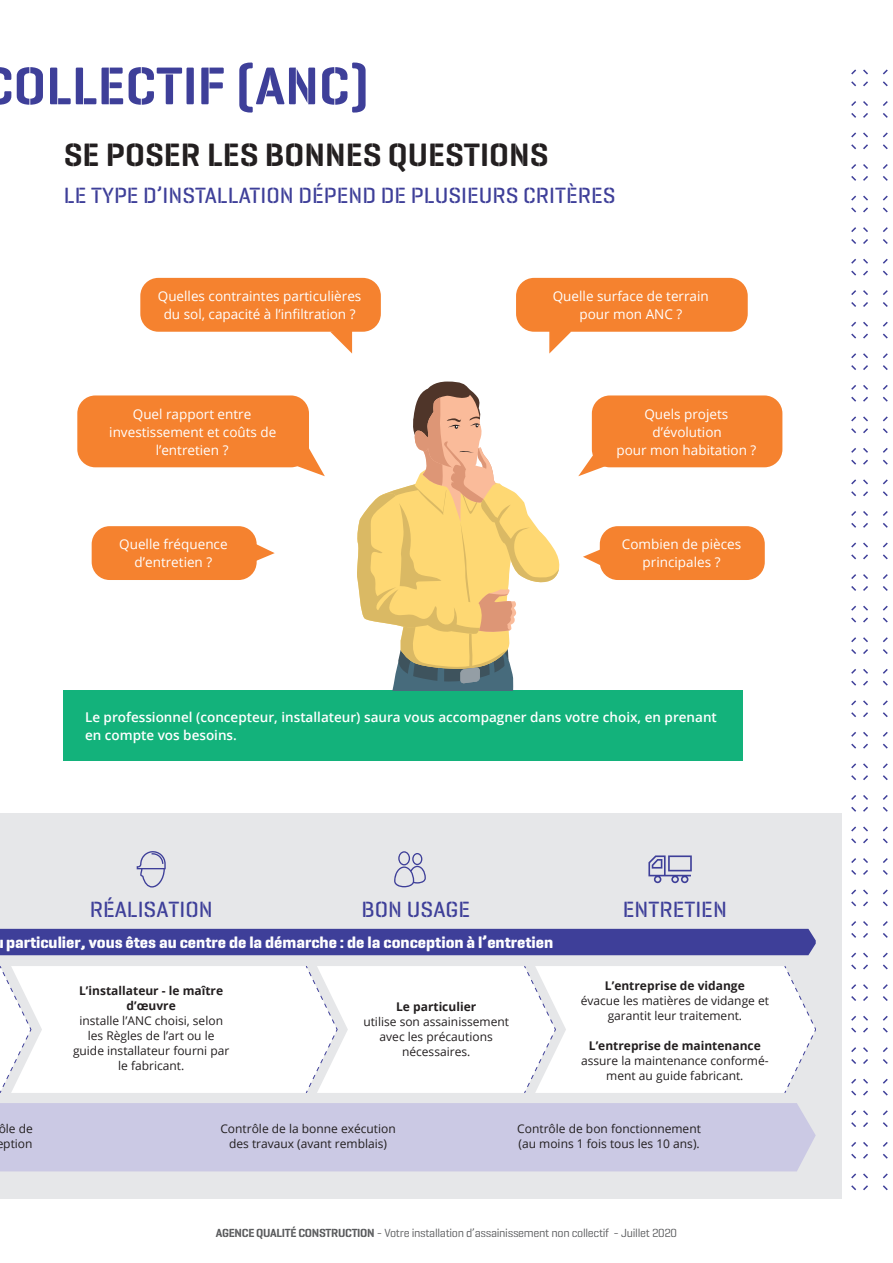
<style>
.page{position:relative;width:893px;height:1263px;background:#fff}
.page>*{position:absolute;margin:0;border:0;box-sizing:border-box;transform-origin:0 0}
.t1{font:600 54px "Geogrotesque Stencil A";color:#3e3f99}
.T2{font:600 33px "Geogrotesque Stencil A";color:#231f20}
.T3_Violet{font:500 22.5px "Geogrotesque Stencil B";color:#3e3f99}
.t2{font:700 16.5px "Geogrotesque Stencil A";color:#fff}
.t3{font:13.5px/18px "Open Sans";color:#fff;text-align:center}
.P_blanc{font:600 13.5px/18px "Open Sans";color:#fff}
.t4{font:12px/15px "Open Sans";color:#231f20;text-align:center}
.t5{font:700 12px/15px "Open Sans";color:#231f20;text-align:center}
.t6{font:12px "Geogrotesque Stencil A";letter-spacing:-.025em;color:#57585a}
.s1{font-weight:600}
</style>
<div class="page">
<svg style="left:851px;top:69px;width:17px;height:18px"></svg>
<svg style="left:883px;top:69px;width:5px;height:18px"></svg>
<svg style="left:851px;top:101px;width:17px;height:17px"></svg>
<svg style="left:883px;top:101px;width:5px;height:17px"></svg>
<svg style="left:851px;top:132px;width:17px;height:18px"></svg>
<svg style="left:883px;top:132px;width:5px;height:18px"></svg>
<svg style="left:851px;top:164px;width:17px;height:17px"></svg>
<svg style="left:883px;top:164px;width:5px;height:17px"></svg>
<svg style="left:851px;top:195px;width:17px;height:18px"></svg>
<svg style="left:883px;top:195px;width:5px;height:18px"></svg>
<svg style="left:851px;top:227px;width:17px;height:17px"></svg>
<svg style="left:883px;top:227px;width:5px;height:17px"></svg>
<svg style="left:851px;top:258px;width:17px;height:18px"></svg>
<svg style="left:883px;top:258px;width:5px;height:18px"></svg>
<svg style="left:851px;top:290px;width:17px;height:17px"></svg>
<svg style="left:883px;top:290px;width:5px;height:17px"></svg>
<svg style="left:851px;top:321px;width:17px;height:18px"></svg>
<svg style="left:883px;top:321px;width:5px;height:18px"></svg>
<svg style="left:851px;top:353px;width:17px;height:17px"></svg>
<svg style="left:883px;top:353px;width:5px;height:17px"></svg>
<svg style="left:851px;top:385px;width:17px;height:17px"></svg>
<svg style="left:883px;top:385px;width:5px;height:17px"></svg>
<svg style="left:851px;top:416px;width:17px;height:18px"></svg>
<svg style="left:883px;top:416px;width:5px;height:18px"></svg>
<svg style="left:851px;top:448px;width:17px;height:17px"></svg>
<svg style="left:883px;top:448px;width:5px;height:17px"></svg>
<svg style="left:851px;top:479px;width:17px;height:18px"></svg>
<svg style="left:883px;top:479px;width:5px;height:18px"></svg>
<svg style="left:851px;top:511px;width:17px;height:17px"></svg>
<svg style="left:883px;top:511px;width:5px;height:17px"></svg>
<svg style="left:851px;top:542px;width:17px;height:18px"></svg>
<svg style="left:883px;top:542px;width:5px;height:18px"></svg>
<svg style="left:851px;top:574px;width:17px;height:17px"></svg>
<svg style="left:883px;top:574px;width:5px;height:17px"></svg>
<svg style="left:851px;top:605px;width:17px;height:18px"></svg>
<svg style="left:883px;top:605px;width:5px;height:18px"></svg>
<svg style="left:851px;top:637px;width:17px;height:17px"></svg>
<svg style="left:883px;top:637px;width:5px;height:17px"></svg>
<svg style="left:851px;top:669px;width:17px;height:17px"></svg>
<svg style="left:883px;top:669px;width:5px;height:17px"></svg>
<svg style="left:851px;top:700px;width:17px;height:17px"></svg>
<svg style="left:883px;top:700px;width:5px;height:18px"></svg>
<svg style="left:851px;top:732px;width:17px;height:17px"></svg>
<svg style="left:883px;top:732px;width:5px;height:17px"></svg>
<svg style="left:851px;top:763px;width:17px;height:17px"></svg>
<svg style="left:883px;top:763px;width:5px;height:17px"></svg>
<svg style="left:851px;top:795px;width:17px;height:17px"></svg>
<svg style="left:883px;top:795px;width:5px;height:17px"></svg>
<svg style="left:851px;top:826px;width:17px;height:18px"></svg>
<svg style="left:883px;top:826px;width:5px;height:18px"></svg>
<svg style="left:851px;top:858px;width:17px;height:17px"></svg>
<svg style="left:883px;top:858px;width:5px;height:17px"></svg>
<svg style="left:851px;top:889px;width:17px;height:18px"></svg>
<svg style="left:883px;top:889px;width:5px;height:18px"></svg>
<svg style="left:851px;top:921px;width:17px;height:17px"></svg>
<svg style="left:883px;top:921px;width:5px;height:17px"></svg>
<svg style="left:851px;top:952px;width:17px;height:18px"></svg>
<svg style="left:883px;top:952px;width:5px;height:18px"></svg>
<svg style="left:851px;top:984px;width:17px;height:17px"></svg>
<svg style="left:883px;top:984px;width:5px;height:17px"></svg>
<svg style="left:851px;top:1016px;width:17px;height:17px"></svg>
<svg style="left:883px;top:1015px;width:5px;height:18px"></svg>
<svg style="left:851px;top:1047px;width:17px;height:17px"></svg>
<svg style="left:883px;top:1047px;width:5px;height:17px"></svg>
<svg style="left:851px;top:1078px;width:17px;height:18px"></svg>
<svg style="left:883px;top:1078px;width:5px;height:18px"></svg>
<svg style="left:851px;top:1110px;width:17px;height:17px"></svg>
<svg style="left:883px;top:1110px;width:5px;height:17px"></svg>
<svg style="left:851px;top:1142px;width:17px;height:17px"></svg>
<svg style="left:883px;top:1142px;width:5px;height:17px"></svg>
<svg style="left:851px;top:1173px;width:17px;height:18px"></svg>
<svg style="left:883px;top:1173px;width:5px;height:18px"></svg>
<div style="left:0;top:814px;width:842px;height:385px;background:#e6e7e9"></div>
<div style="left:64px;top:690px;width:679px;height:71px;background:#13b27b"></div>
<div style="left:0;top:1103px;width:816px;height:68px;background:#cbc9e4"></div>
<svg style="left:137px;top:851px;width:29px;height:36px"></svg>
<svg style="left:648px;top:855px;width:44px;height:28px"></svg>
<svg style="left:394px;top:851px;width:32px;height:36px"></svg>
<div style="left:0;top:929px;width:816px;height:26px;background:#3e3f99"></div>
<div style="left:0;top:966px;width:816px;height:127px;background:#fff"></div>
<div style="left:140px;top:278px;width:241px;height:54px;background:#f5822f;border-radius:18px"></div>
<div style="left:516px;top:278px;width:232px;height:54px;background:#f5822f;border-radius:18px"></div>
<div style="left:592px;top:395px;width:190px;height:72px;background:#f5822f;border-radius:18px"></div>
<div style="left:77px;top:395px;width:232px;height:72px;background:#f5822f;border-radius:18px"></div>
<div style="left:92px;top:526px;width:165px;height:54px;background:#f5822f;border-radius:18px"></div>
<div style="left:600px;top:526px;width:165px;height:54px;background:#f5822f;border-radius:18px"></div>
<svg style="left:330px;top:331px;width:22px;height:23px"></svg>
<svg style="left:549px;top:331px;width:22px;height:23px"></svg>
<svg style="left:578px;top:452px;width:34px;height:24px"></svg>
<svg style="left:290px;top:448px;width:35px;height:28px"></svg>
<svg style="left:256px;top:543px;width:19px;height:19px"></svg>
<svg style="left:583px;top:548px;width:18px;height:19px"></svg>
<svg style="left:357px;top:381px;width:203px;height:309px"></svg>
<h1 class="t1" style="left:14px;top:52px;width:357px">OLLECTIF (ANC)</h1>
<p class="T2" style="left:64px;top:134px;width:486px">SE POSER LES BONNES QUESTIONS</p>
<p class="T3_Violet" style="left:64px;top:181px;width:553px">LE TYPE D’INSTALLATION DÉPEND DE PLUSIEURS CRITÈRES</p>
<p class="t3" style="left:158px;top:287px;width:205px">Quelles contraintes particulières</p>
<p class="t3" style="left:164px;top:305px;width:193px">du sol, capacité à l’infiltration ?</p>
<p class="t3" style="left:133px;top:404px;width:120px">Quel rapport entre</p>
<p class="t3" style="left:109px;top:422px;width:169px">investissement et coûts de</p>
<p class="t3" style="left:156px;top:440px;width:74px">l’entretien ?</p>
<p class="t3" style="left:553px;top:287px;width:158px">Quelle surface de terrain</p>
<p class="t3" style="left:579px;top:305px;width:104px">pour mon ANC ?</p>
<p class="t3" style="left:644px;top:404px;width:85px">Quels projets d’évolution</p>
<p class="t3" style="left:616px;top:440px;width:141px">pour mon habitation ?</p>
<p class="t3" style="left:119px;top:535px;width:110px">Quelle fréquence d’entretien ?</p>
<p class="t3" style="left:622px;top:535px;width:121px">Combien de pièces principales ?</p>
<p class="P_blanc" style="left:85px;top:708px;width:633px">Le professionnel (concepteur, installateur) saura vous accompagner dans votre choix, en prenant en compte vos besoins.</p>
<h3 class="T3_Violet" style="left:90px;top:895px;width:124px">RÉALISATION</h3>
<h3 class="T3_Violet" style="left:362px;top:895px;width:110px">BON USAGE</h3>
<h3 class="T3_Violet" style="left:623px;top:895px;width:105px">ENTRETIEN</h3>
<h3 class="t2" style="left:6px;top:932px;width:549px">particulier, vous êtes au centre de la démarche : de la conception à l’entretien</h3>
<p class="t5" style="left:79px;top:983px;width:145px">L’installateur - le maître d’œuvre</p>
<p class="t4" style="left:73px;top:1013px;width:158px">installe l’ANC choisi, selon les Règles de l’art ou le guide installateur fourni par le fabricant.</p>
<p class="t5" style="left:605px;top:977px;width:141px">L’entreprise de vidange</p>
<p class="t4" style="left:581px;top:992px;width:190px">évacue les matières de vidange et garantit leur traitement.</p>
<p class="t5" style="left:589px;top:1037px;width:173px">L’entreprise de maintenance</p>
<p class="t4" style="left:581px;top:1052px;width:189px">assure la maintenance conformé&shy;ment au guide fabricant.</p>
<p class="t5" style="left:396px;top:999px;width:82px">Le particulier</p>
<p class="t4" style="left:363px;top:1014px;width:147px">utilise son assainissement avec les précautions nécessaires.</p>
<p class="t4" style="left:-1px;top:1120px;width:36px">ôle de ption</p>
<p class="t4" style="left:220px;top:1120px;width:177px">Contrôle de la bonne exécution des travaux (avant remblais)</p>
<p class="t4" style="left:517px;top:1120px;width:185px;text-align:left">Contrôle de bon fonctionnement (au moins 1 fois tous les 10 ans).</p>
<p class="t6" style="left:216px;top:1225px;width:463px"><span class="s1">AGENCE QUALITÉ CONSTRUCTION</span> - Votre installation d’assainissement non collectif - Juillet 2020</p>
</div>
